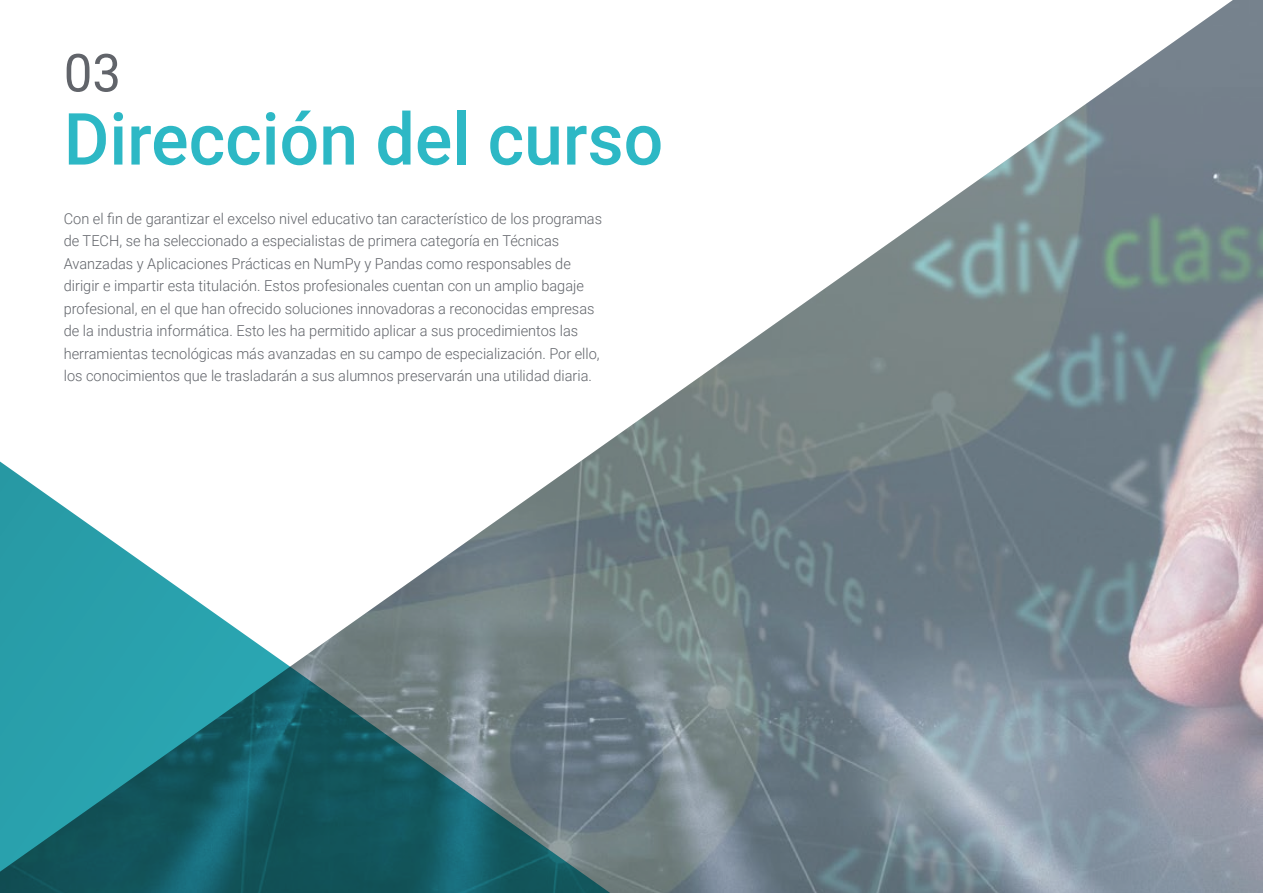
<style>
.page{position:relative;width:1263px;height:893px;background:#fff}
.page>*{position:absolute;margin:0;border:0;box-sizing:border-box;transform-origin:0 0}
.t1{font:500 72px "Roboto";color:#2db8c5}
.t2{font:52.5px "Roboto";color:#61646a}
.t3{font:300 15px/22.5px "Roboto";color:#61646a}
</style>
<div class="page">
<img style="left:602px;top:0;width:661px;height:893px">
<svg style="left:0;top:446px;width:640px;height:447px"></svg>
<h2 class="t2" style="left:64px;top:36px;width:59px">03</h2>
<h1 class="t1" style="left:64px;top:89px;width:601px">Dirección del curso</h1>
<p class="t3" style="left:64px;top:207px;width:540px">Con el fin de garantizar el excelso nivel educativo tan característico de los programas de TECH, se ha seleccionado a especialistas de primera categoría en Técnicas Avanzadas y Aplicaciones Prácticas en NumPy y Pandas como responsables de dirigir e impartir esta titulación. Estos profesionales cuentan con un amplio bagaje profesional, en el que han ofrecido soluciones innovadoras a reconocidas empresas de la industria informática. Esto les ha permitido aplicar a sus procedimientos las herramientas tecnológicas más avanzadas en su campo de especialización. Por ello, los conocimientos que le trasladarán a sus alumnos preservarán una utilidad diaria.</p>
</div>
